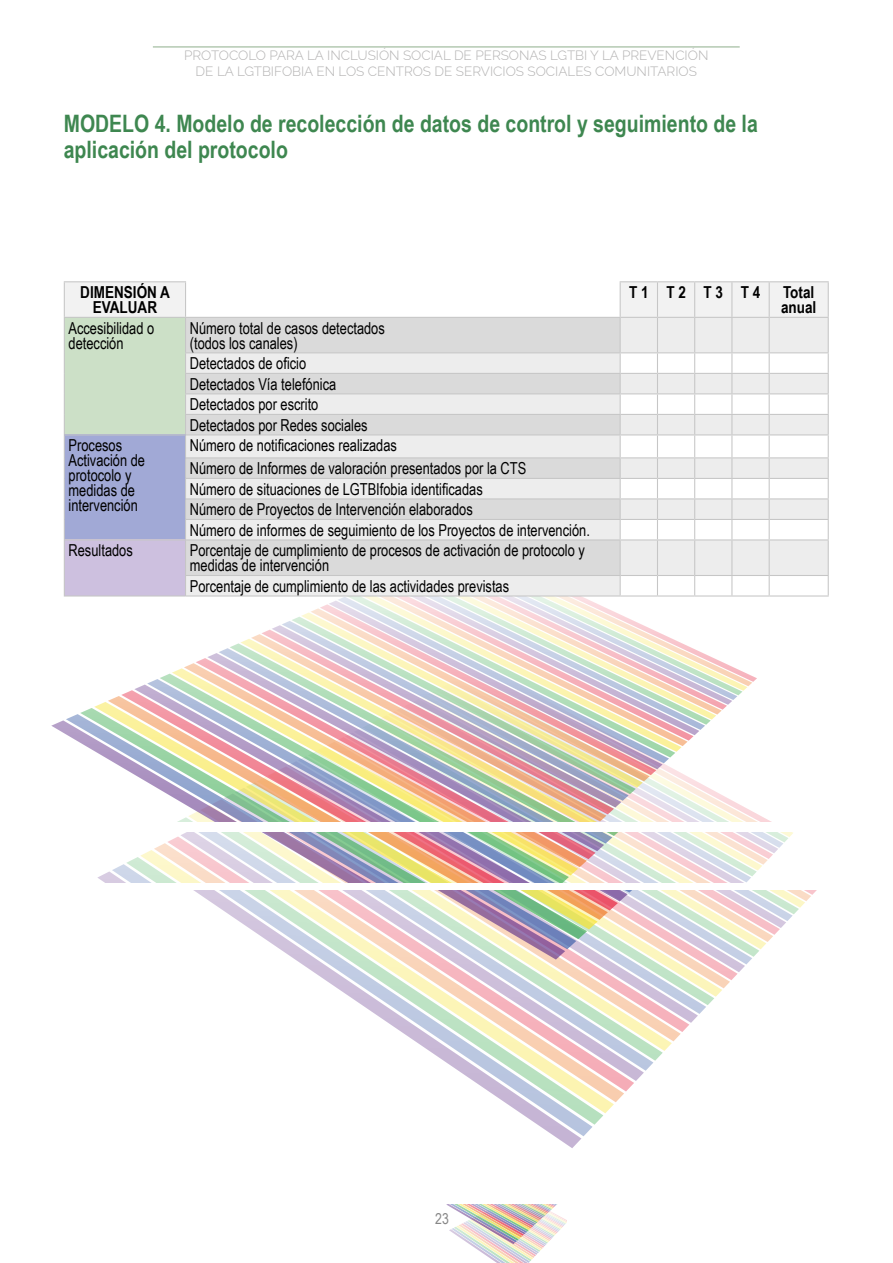
<style>
.page{position:relative;width:893px;height:1263px;background:#fff}
.page>*{position:absolute;margin:0;border:0;box-sizing:border-box;transform-origin:0 0}
.t1{font:700 24px/25.5px "Arial Narrow";color:#3e8750}
.t2{font:16.5px/15px "Arial Narrow";color:#000;scale:.95 1}
.t3{font:700 16.5px/15px "Arial Narrow";color:#000;text-align:center}
.t4{font:15px "Arial Narrow";color:#878787}
.t5{font:300 13.5px/16.2px "Raleway";color:#b3b2b2;text-align:center}
</style>
<div class="page">
<svg style="left:97px;top:833px;width:696px;height:49px"></svg>
<svg style="left:389px;top:1023px;width:192px;height:125px"></svg>
<svg style="left:375px;top:1014px;width:323px;height:9px"></svg>
<svg style="left:195px;top:891px;width:621px;height:123px"></svg>
<div style="left:65px;top:282px;width:763px;height:35px;background:#f2f2f2"></div>
<div style="left:186px;top:282px;width:434px;height:35px;background:#fff"></div>
<div style="left:64px;top:317px;width:122px;height:118px;background:#cce0c7"></div>
<svg style="left:186px;top:318px;width:642px;height:34px;fill:#dadada"></svg>
<svg style="left:770px;top:353px;width:58px;height:242px;fill:#ededed"></svg>
<hr style="left:64px;top:281px;width:122px;height:1px;background:#c6c6c6">
<hr style="left:64px;top:282px;width:1px;height:35px;background:#c6c6c6">
<hr style="left:185px;top:282px;width:1px;height:35px;background:#c6c6c6">
<hr style="left:620px;top:281px;width:37px;height:1px;background:#c6c6c6">
<hr style="left:620px;top:282px;width:1px;height:35px;background:#c6c6c6">
<hr style="left:657px;top:281px;width:38px;height:1px;background:#c6c6c6">
<hr style="left:657px;top:282px;width:1px;height:35px;background:#c6c6c6">
<hr style="left:695px;top:281px;width:37px;height:1px;background:#c6c6c6">
<hr style="left:694px;top:282px;width:1px;height:35px;background:#c6c6c6">
<hr style="left:732px;top:281px;width:37px;height:1px;background:#c6c6c6">
<hr style="left:731px;top:282px;width:1px;height:35px;background:#c6c6c6">
<hr style="left:769px;top:281px;width:60px;height:1px;background:#c6c6c6">
<hr style="left:769px;top:282px;width:1px;height:35px;background:#c6c6c6">
<hr style="left:828px;top:282px;width:1px;height:35px;background:#c6c6c6">
<svg style="left:828px;top:576px;width:1px;height:19px"></svg>
<hr style="left:769px;top:595px;width:60px;height:1px;background:#c6c6c6">
<hr style="left:64px;top:317px;width:122px;height:1px;background:#c6c6c6">
<hr style="left:64px;top:318px;width:1px;height:35px;background:#c6c6c6">
<hr style="left:186px;top:317px;width:434px;height:1px;background:#c6c6c6">
<hr style="left:185px;top:318px;width:1px;height:34px;background:#c6c6c6">
<hr style="left:185px;top:352px;width:435px;height:1px;background:#c6c6c6">
<hr style="left:620px;top:317px;width:37px;height:1px;background:#c6c6c6">
<hr style="left:620px;top:318px;width:1px;height:34px;background:#c6c6c6">
<hr style="left:620px;top:352px;width:37px;height:1px;background:#c6c6c6">
<hr style="left:657px;top:317px;width:38px;height:1px;background:#c6c6c6">
<hr style="left:657px;top:318px;width:1px;height:34px;background:#c6c6c6">
<hr style="left:657px;top:352px;width:38px;height:1px;background:#c6c6c6">
<hr style="left:695px;top:317px;width:37px;height:1px;background:#c6c6c6">
<hr style="left:694px;top:318px;width:1px;height:34px;background:#c6c6c6">
<hr style="left:695px;top:352px;width:37px;height:1px;background:#c6c6c6">
<hr style="left:732px;top:317px;width:37px;height:1px;background:#c6c6c6">
<hr style="left:731px;top:318px;width:1px;height:34px;background:#c6c6c6">
<hr style="left:732px;top:352px;width:37px;height:1px;background:#c6c6c6">
<hr style="left:769px;top:317px;width:60px;height:1px;background:#c6c6c6">
<hr style="left:769px;top:318px;width:1px;height:34px;background:#c6c6c6">
<hr style="left:828px;top:318px;width:1px;height:34px;background:#c6c6c6">
<hr style="left:769px;top:352px;width:60px;height:1px;background:#c6c6c6">
<hr style="left:769px;top:373px;width:60px;height:1px;background:#c6c6c6">
<hr style="left:769px;top:393px;width:60px;height:1px;background:#c6c6c6">
<hr style="left:769px;top:414px;width:60px;height:1px;background:#c6c6c6">
<hr style="left:769px;top:434px;width:60px;height:1px;background:#c6c6c6">
<hr style="left:769px;top:457px;width:60px;height:1px;background:#c6c6c6">
<hr style="left:769px;top:478px;width:60px;height:1px;background:#c6c6c6">
<hr style="left:769px;top:498px;width:60px;height:1px;background:#c6c6c6">
<svg style="left:51px;top:353px;width:719px;height:468px"></svg>
<svg style="left:828px;top:353px;width:1px;height:186px"></svg>
<hr style="left:769px;top:519px;width:60px;height:1px;background:#c6c6c6">
<hr style="left:620px;top:539px;width:37px;height:1px;background:#c6c6c6">
<hr style="left:620px;top:540px;width:1px;height:35px;background:#c6c6c6">
<hr style="left:620px;top:575px;width:37px;height:1px;background:#c6c6c6">
<hr style="left:657px;top:539px;width:38px;height:1px;background:#c6c6c6">
<hr style="left:657px;top:540px;width:1px;height:35px;background:#c6c6c6">
<hr style="left:657px;top:575px;width:38px;height:1px;background:#c6c6c6">
<hr style="left:695px;top:539px;width:37px;height:1px;background:#c6c6c6">
<hr style="left:694px;top:540px;width:1px;height:35px;background:#c6c6c6">
<hr style="left:695px;top:575px;width:37px;height:1px;background:#c6c6c6">
<hr style="left:732px;top:539px;width:37px;height:1px;background:#c6c6c6">
<hr style="left:731px;top:540px;width:1px;height:35px;background:#c6c6c6">
<hr style="left:732px;top:575px;width:37px;height:1px;background:#c6c6c6">
<hr style="left:769px;top:539px;width:60px;height:1px;background:#c6c6c6">
<hr style="left:769px;top:540px;width:1px;height:35px;background:#c6c6c6">
<hr style="left:828px;top:540px;width:1px;height:35px;background:#c6c6c6">
<hr style="left:769px;top:575px;width:60px;height:1px;background:#c6c6c6">
<img style="left:446px;top:1204px;width:121px;height:59px">
<hr style="left:153px;top:46px;width:587px;height:1px;background:#8faf8b">
<p class="t5" style="left:184px;top:46px;width:526px">PROTOCOLO PARA LA INCLUSIÓN SOCIAL DE PERSONAS LGTBI Y LA PREVENCIÓN<br>DE LA LGTBIFOBIA EN LOS CENTROS DE SERVICIOS SOCIALES COMUNITARIOS</p>
<h1 class="t1" style="left:64px;top:110px;width:696px">MODELO 4. Modelo de recolección de datos de control y seguimiento de la aplicación del protocolo</h1>
<p class="t3" style="left:80px;top:284px;width:91px">DIMENSIÓN A<br>EVALUAR</p>
<p class="t3" style="left:629px;top:284px;width:133px">T 1T 2T 3T 4</p>
<p class="t3" style="left:781px;top:284px;width:37px;text-align:left">Total anual</p>
<p class="t2" style="left:69px;top:320px;width:92px">Accesibilidad o detección</p>
<p class="t2" style="left:190px;top:320px;width:207px">Número total de casos detectados (todos los canales)</p>
<p class="t2" style="left:190px;top:352px;width:189px;line-height:20.5px">Detectados de oficio<br>Detectados Vía telefónica<br>Detectados por escrito<br>Detectados por Redes sociales</p>
<p class="t2" style="left:69px;top:437px;width:82px">Procesos<br>Activación de protocolo y medidas de intervención</p>
<p class="t2" style="left:190px;top:433px;width:356px;line-height:23px">Número de notificaciones realizadas<br>Número de Informes de valoración presentados por la CTS</p>
<p class="t2" style="left:190px;top:478px;width:423px;line-height:20.5px">Número de situaciones de LGTBIfobia identificadas<br>Número de Proyectos de Intervención elaborados<br>Número de informes de seguimiento de los Proyectos de intervención.</p>
<p class="t2" style="left:69px;top:542px;width:69px">Resultados</p>
<p class="t2" style="left:190px;top:542px;width:417px">Porcentaje de cumplimiento de procesos de activación de protocolo y medidas de intervención</p>
<p class="t2" style="left:190px;top:578px;width:338px">Porcentaje de cumplimiento de las actividades previstas</p>
<p class="t4" style="left:435px;top:1208px;width:15px">23</p>
</div>
